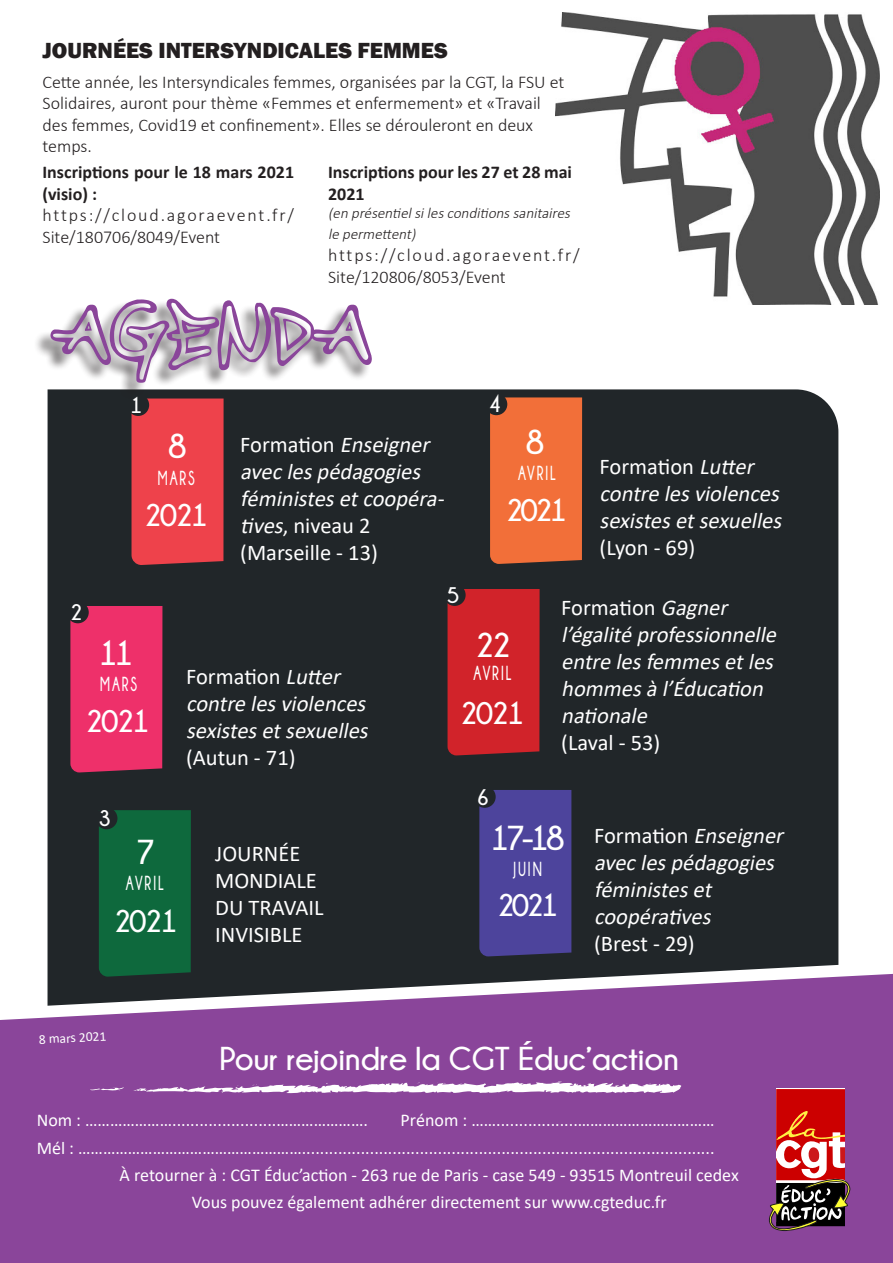
<style>
.page{position:relative;width:893px;height:1263px;background:#fff}
.page>*{position:absolute;margin:0;border:0;box-sizing:border-box;transform-origin:0 0}
.t1{font:87px "Graffiti Street";color:#8a459a}
.t2{font:700 34.5px "Champagne&Limousines";letter-spacing:-.1em;color:#fff}
.t3{font:700 33px "Champagne&Limousines";color:#fff}
.t4{font:700 31.5px "Champagne&Limousines";letter-spacing:-.07em;color:#fff}
.t5{font:italic 22.5px/27px "Calibri";color:#fff}
.t6{font:22.5px "Calibri";color:#fff}
.t7{font:800 22.5px "Franklin Gothic";color:#231f20}
.t8{font:700 22.5px "Champagne&Limousines";color:#fff}
.t9{font:700 20.25px "Champagne&Limousines";letter-spacing:.14em;color:#fff;scale:.67 1}
.t10{font:18px "Calibri";color:#fff}
.t11{font:300 18px/21.6px "Calibri";color:#231f20}
.t12{font:300 18px/21.6px "Calibri";letter-spacing:.085em;color:#231f20}
.t13{font:700 18px/21.6px "Calibri";color:#231f20}
.t14{font:italic 300 15px/21.6px "Calibri";color:#231f20}
.t15{font:13.5px "Calibri";color:#fff}
.s1{font-style:normal}
</style>
<div class="page">
<img style="left:556px;top:13px;width:323px;height:291px">
<div style="left:48px;top:389px;width:790px;height:585px;background:#212629"></div>
<svg style="left:0;top:974px;width:893px;height:289px;background:#8b4c9a"></svg>
<div style="left:34px;top:300px;width:336px;height:100px;background:#231f20;opacity:.75"></div>
<svg style="left:90px;top:1087px;width:34px;height:5px"></svg>
<svg style="left:133px;top:1081px;width:550px;height:13px"></svg>
<svg style="left:769px;top:1089px;width:82px;height:144px;background:#a1454d"></svg>
<div style="left:132px;top:398px;width:92px;height:167px;background:#ee424b"></div>
<div style="left:70px;top:606px;width:92px;height:166px;background:#ee306a"></div>
<div style="left:99px;top:810px;width:92px;height:167px;background:#0e693d"></div>
<div style="left:490px;top:397px;width:92px;height:167px;background:#f26f39"></div>
<div style="left:448px;top:589px;width:92px;height:166px;background:#d1232a"></div>
<div style="left:479px;top:790px;width:92px;height:166px;background:#4d449c"></div>
<div style="left:127px;top:394px;width:22px;height:22px;background:#212629;border-radius:50%"></div>
<div style="left:67px;top:601px;width:22px;height:22px;background:#212629;border-radius:50%"></div>
<div style="left:96px;top:807px;width:21px;height:22px;background:#212629;border-radius:50%"></div>
<div style="left:485px;top:393px;width:22px;height:22px;background:#212629;border-radius:50%"></div>
<div style="left:444px;top:584px;width:22px;height:22px;background:#212629;border-radius:50%"></div>
<div style="left:474px;top:786px;width:22px;height:22px;background:#212629;border-radius:50%"></div>
<p class="t7" style="left:43px;top:36px;width:407px">JOURNÉES INTERSYNDICALES FEMMES</p>
<p class="t11" style="left:43px;top:71px;width:523px">Cette année, les Intersyndicales femmes, organisées par la CGT, la FSU et Solidaires, auront pour thème «Femmes et enfermement» et «Travail des femmes, Covid19 et confinement». Elles se dérouleront en deux temps.</p>
<p class="t13" style="left:43px;top:161px;width:253px">Inscriptions pour le 18 mars 2021 (visio) :</p>
<p class="t12" style="left:43px;top:205px;width:253px">https://cloud.agoraevent.fr/<br>Site/180706/8049/Event</p>
<p class="t13" style="left:328px;top:161px;width:245px">Inscriptions pour les 27 et 28 mai<br>2021</p>
<p class="t14" style="left:328px;top:202px;width:247px">(en présentielsilesconditionssanitaires le permettent)</p>
<p class="t12" style="left:328px;top:244px;width:253px">https://cloud.agoraevent.fr/<br>Site/120806/8053/Event</p>
<p class="t1" style="left:54px;top:281px;width:318px">AGENDA</p>
<p class="t8" style="left:130px;top:393px;width:14px">1</p>
<p class="t8" style="left:488px;top:392px;width:14px">4</p>
<p class="t2" style="left:526px;top:423px;width:21px">8</p>
<p class="t2" style="left:168px;top:427px;width:21px">8</p>
<p class="t5" style="left:240px;top:430px;width:211px"><span class="s1">F o r m a ti o n</span> Enseigner aveclespédagogies féministesetcoopéra&shy;tives<span class="s1">, niveau 2</span></p>
<p class="t6" style="left:240px;top:537px;width:139px">(Marseille - 13)</p>
<p class="t9" style="left:518px;top:462px;width:58px">AVRIL</p>
<p class="t9" style="left:158px;top:466px;width:57px">MARS</p>
<p class="t4" style="left:144px;top:498px;width:66px">2021</p>
<p class="t4" style="left:505px;top:492px;width:63px">2021</p>
<p class="t5" style="left:600px;top:453px;width:189px"><span class="s1">Formation</span> Lutter contre lesviolences sexistesetsexuelles <span class="s1">(Lyon - 69)</span></p>
<p class="t8" style="left:70px;top:600px;width:14px">2</p>
<p class="t2" style="left:99px;top:634px;width:37px">11</p>
<p class="t9" style="left:100px;top:673px;width:57px">MARS</p>
<p class="t4" style="left:85px;top:703px;width:66px">2021</p>
<p class="t5" style="left:186px;top:662px;width:189px"><span class="s1">Formation</span> Lutter contre lesviolences sexistesetsexuelles <span class="s1">(Autun - 71)</span></p>
<p class="t8" style="left:99px;top:806px;width:14px">3</p>
<p class="t2" style="left:136px;top:833px;width:21px">7</p>
<p class="t9" style="left:126px;top:872px;width:58px">AVRIL</p>
<p class="t4" style="left:113px;top:904px;width:66px">2021</p>
<p class="t6" style="left:215px;top:838px;width:87px">JOURNÉE</p>
<p class="t6" style="left:215px;top:865px;width:103px">MONDIALE</p>
<p class="t6" style="left:215px;top:892px;width:110px">DU TRAVAIL</p>
<p class="t6" style="left:215px;top:919px;width:89px">INVISIBLE</p>
<p class="t8" style="left:447px;top:583px;width:14px">5</p>
<p class="t2" style="left:475px;top:626px;width:38px">22</p>
<p class="t9" style="left:474px;top:662px;width:58px">AVRIL</p>
<p class="t4" style="left:460px;top:695px;width:66px">2021</p>
<p class="t8" style="left:477px;top:784px;width:14px">6</p>
<p class="t5" style="left:561px;top:594px;width:222px"><span class="s1">Formation</span> Gagner l’égalité professionnelle entre lesfemmesetles hommesàl’Éducation nationale</p>
<p class="t6" style="left:561px;top:727px;width:101px">(Laval - 53)</p>
<p class="t2" style="left:490px;top:819px;width:76px">17-18</p>
<p class="t9" style="left:514px;top:858px;width:44px">JUIN</p>
<p class="t4" style="left:497px;top:888px;width:63px">2021</p>
<p class="t5" style="left:594px;top:821px;width:196px"><span class="s1">F o r m a ti o n</span> Enseigner aveclespédagogies féministeset coopératives</p>
<p class="t6" style="left:594px;top:928px;width:102px">(Brest - 29)</p>
<p class="t15" style="left:39px;top:1030px;width:69px;rotate:-3deg">8 mars 2021</p>
<p class="t3" style="left:220px;top:1040px;width:461px">Pour rejoindre la CGT Éduc’action</p>
<p class="t10" style="left:37px;top:1107px;width:333px">Nom : ………………….......................………………….</p>
<p class="t10" style="left:400px;top:1107px;width:315px">Prénom : ……..................……………………………</p>
<p class="t10" style="left:37px;top:1136px;width:679px">Mél : ………………………………………………...........................................................................................</p>
<p class="t10" style="left:120px;top:1163px;width:621px">À retourner à : CGT Éduc’action - 263 rue de Paris - case 549 - 93515 Montreuil cedex</p>
<p class="t10" style="left:192px;top:1190px;width:476px">Vous pouvez également adhérer directement sur www.cgteduc.fr</p>
</div>
